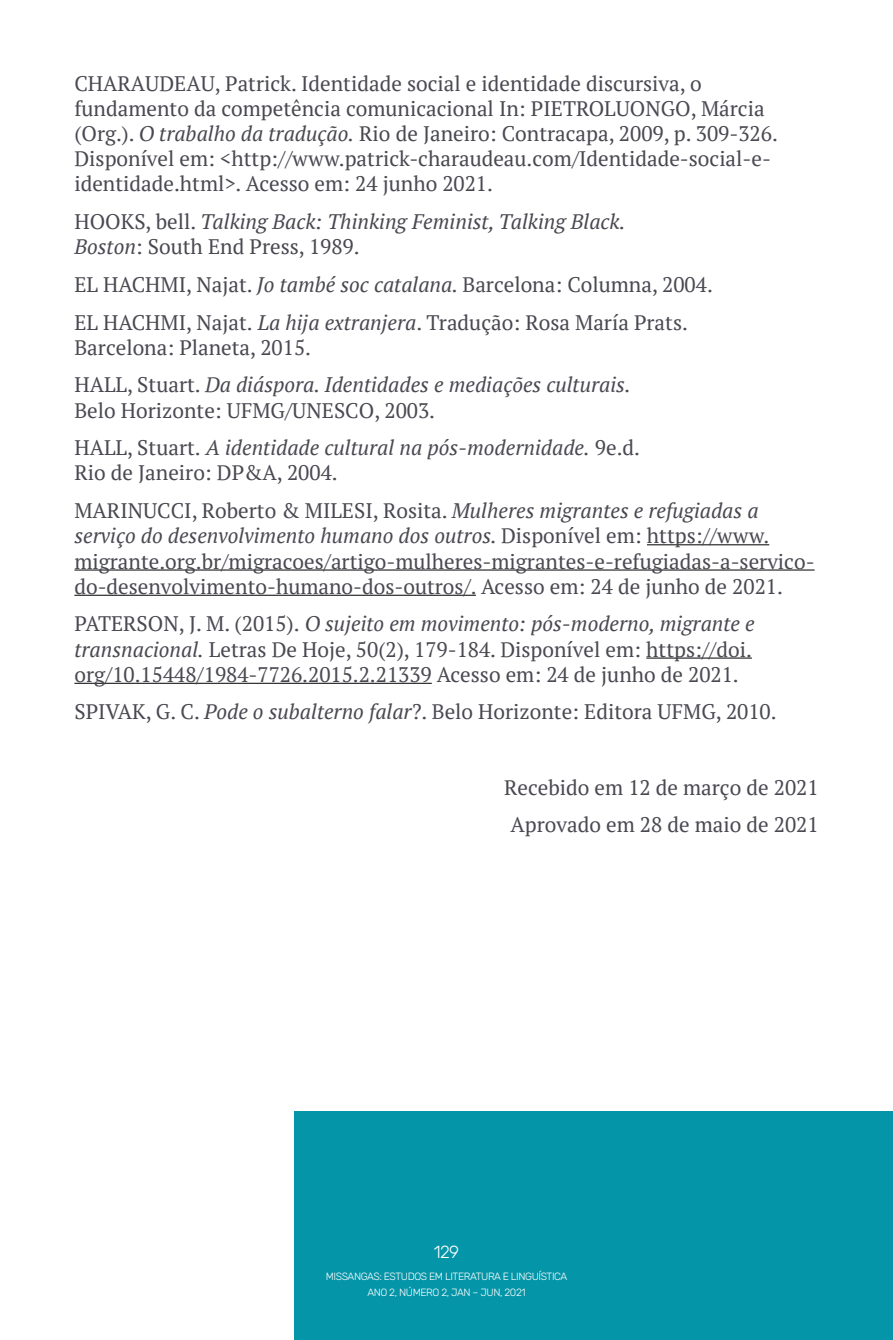
<style>
.page{position:relative;width:893px;height:1340px;background:#fff}
.page>*{position:absolute;margin:0;border:0;box-sizing:border-box;transform-origin:0 0}
.t1{font:21px/25.2px "PT Serif";color:#4a4951}
.t2{font:italic 21px/25.2px "PT Serif";color:#4a4951}
.t3{font:300 17.5px "Rubik";color:#fff}
.t4{font:300 10.5px/15.8px "Rubik";letter-spacing:-.04em;color:#fff;text-align:center}
.s1{font-style:italic}
.s2{font-style:normal}
</style>
<div class="page">
<hr style="left:647px;top:544px;width:122px;height:1px;background:#000">
<hr style="left:74px;top:569px;width:741px;height:1px;background:#000">
<hr style="left:74px;top:595px;width:402px;height:1px;background:#000">
<hr style="left:646px;top:657px;width:106px;height:1px;background:#000">
<hr style="left:74px;top:683px;width:358px;height:1px;background:#000">
<div style="left:295px;top:1111px;width:598px;height:228px;background:#0495a8"></div>
<p class="t1" style="left:74px;top:70px;width:705px">CHARAUDEAU, Patrick. Identidade social e identidade discursiva, o fundamento da competência comunicacional In: PIETROLUONGO, Márcia (Org.). <span class="s1">O trabalho da tradução.</span> Rio de Janeiro: Contracapa, 2009, p. 309-326.<br>Disponível em: &lt;http://www.patrick-charaudeau.com/Identidade-social-e&shy;identidade.html&gt;. Acesso em: 24 junho 2021.</p>
<p class="t2" style="left:74px;top:209px;width:552px"><span class="s2">HOOKS, bell.</span> Talking Back: Thinking Feminist, Talking Black.<br>Boston<span class="s2">: South End Press, 1989.</span></p>
<p class="t1" style="left:74px;top:265px;width:640px;line-height:37.6px">EL HACHMI, Najat. <span class="s1">Jo també soc catalana.</span> Barcelona: Columna, 2004.<br>EL HACHMI, Najat. <span class="s1">La hija extranjera</span>. Tradução: Rosa María Prats.</p>
<p class="t2" style="left:74px;top:328px;width:558px;line-height:37.6px"><span class="s2">Barcelona: Planeta, 2015.<br>HALL, Stuart.</span> Da diáspora. Identidades e mediações culturais.</p>
<p class="t1" style="left:74px;top:391px;width:567px;line-height:37.6px">Belo Horizonte: UFMG/UNESCO, 2003.<br>HALL, Stuart. <span class="s1">A identidade cultural na pós-modernidade.</span> 9e.d.</p>
<p class="t1" style="left:74px;top:454px;width:686px;line-height:37.6px">Rio de Janeiro: DP&amp;A, 2004.<br>MARINUCCI, Roberto &amp; MILESI, Rosita. <span class="s1">Mulheres migrantes e refugiadas a</span></p>
<p class="t1" style="left:74px;top:523px;width:742px"><span class="s1">serviço do desenvolvimento humano dos outros.</span> Disponível em: https://www. migrante.org.br/migracoes/artigo-mulheres-migrantes-e-refugiadas-a-servico&shy;do-desenvolvimento-humano-dos-outros/. Acesso em: 24 de junho de 2021.</p>
<p class="t1" style="left:74px;top:611px;width:682px">PATERSON, J. M. (2015). <span class="s1">O sujeito em movimento: pós-moderno, migrante e transnacional.</span> Letras De Hoje, 50(2), 179-184. Disponível em: https://doi. org/10.15448/1984-7726.2015.2.21339 Acesso em: 24 de junho de 2021.</p>
<p class="t1" style="left:74px;top:699px;width:704px">SPIVAK, G. C. <span class="s1">Pode o subalterno falar</span>?. Belo Horizonte: Editora UFMG, 2010.</p>
<p class="t1" style="left:504px;top:768px;width:316px;line-height:37.6px;text-align:center">Recebido em 12 de março de 2021<br>Aprovado em 28 de maio de 2021</p>
<p class="t3" style="left:434px;top:1242px;width:27px">129</p>
<p class="t4" style="left:326px;top:1269px;width:243px">MISSANGAS: ESTUDOS EM LITERATURA E LINGUÍSTICA<br>ANO 2, NÚMERO 2, JAN – JUN, 2021</p>
</div>
